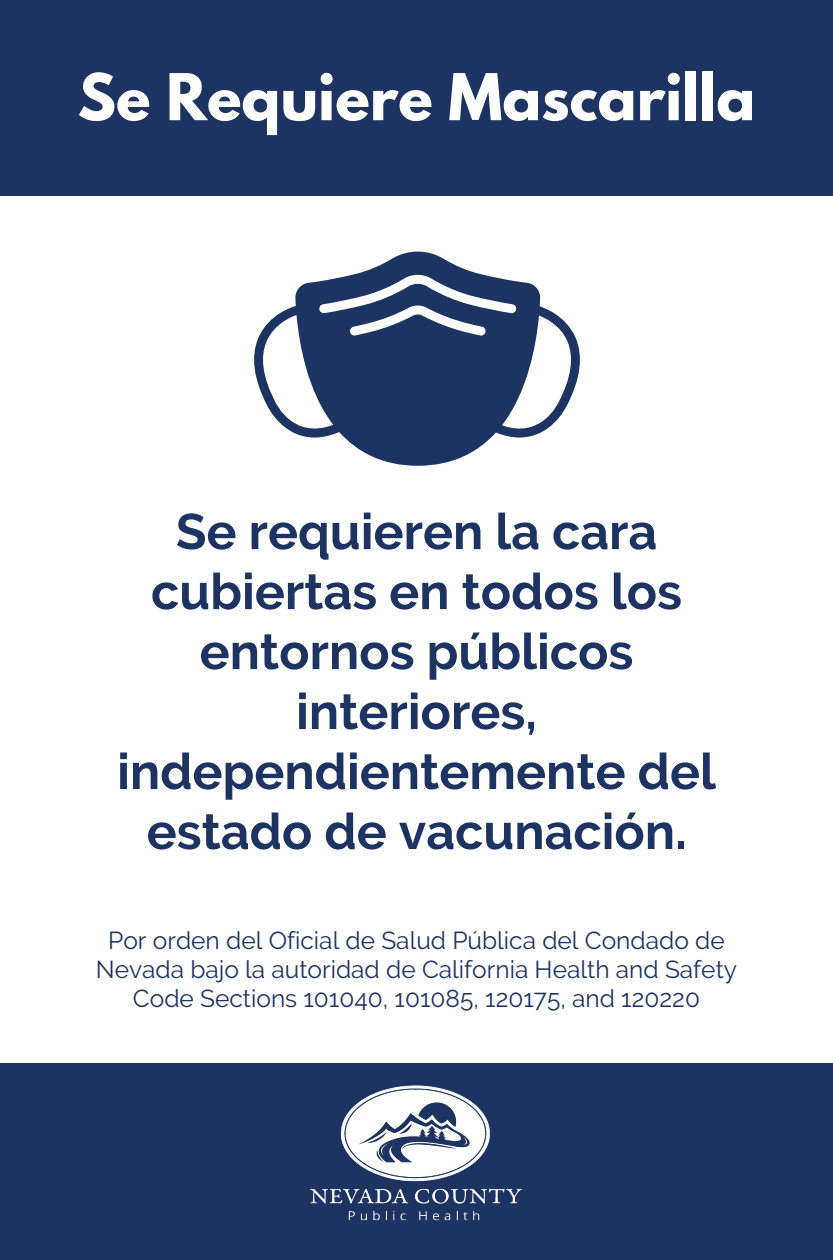
<style>
.page{position:relative;width:833px;height:1260px;background:#fff}
.page>*{position:absolute;margin:0;border:0;box-sizing:border-box;transform-origin:0 0}
.t1{font:700 57.12px "League Spartan";color:#fff}
.t2{font:700 50.12px/60px "Raleway";color:#1d3361;text-align:center}
.t3{font:24.5px/28.6px "Raleway";color:#1d3361;text-align:center}
</style>
<div class="page">
<div style="left:0;top:0;width:832px;height:195px;background:#1d3361"></div>
<svg style="left:254px;top:251px;width:326px;height:215px;fill:#1d3361"></svg>
<div style="left:0;top:1063px;width:832px;height:197px;background:#1d3361"></div>
<img style="left:310px;top:1085px;width:212px;height:136px">
<p class="t1" style="left:78px;top:69px;width:679px">Se Requiere Mascarilla</p>
<p class="t2" style="left:117px;top:501px;width:600px">Se requieren la cara cubiertas en todos los entornos públicos interiores, independientemente del estado de vacunación.</p>
<p class="t3" style="left:96px;top:926px;width:642px">Por orden del Oficial de Salud Pública del Condado de<br>Nevada bajo la autoridad de California Health and Safety<br>Code Sections 101040, 101085, 120175, and 120220</p>
</div>
